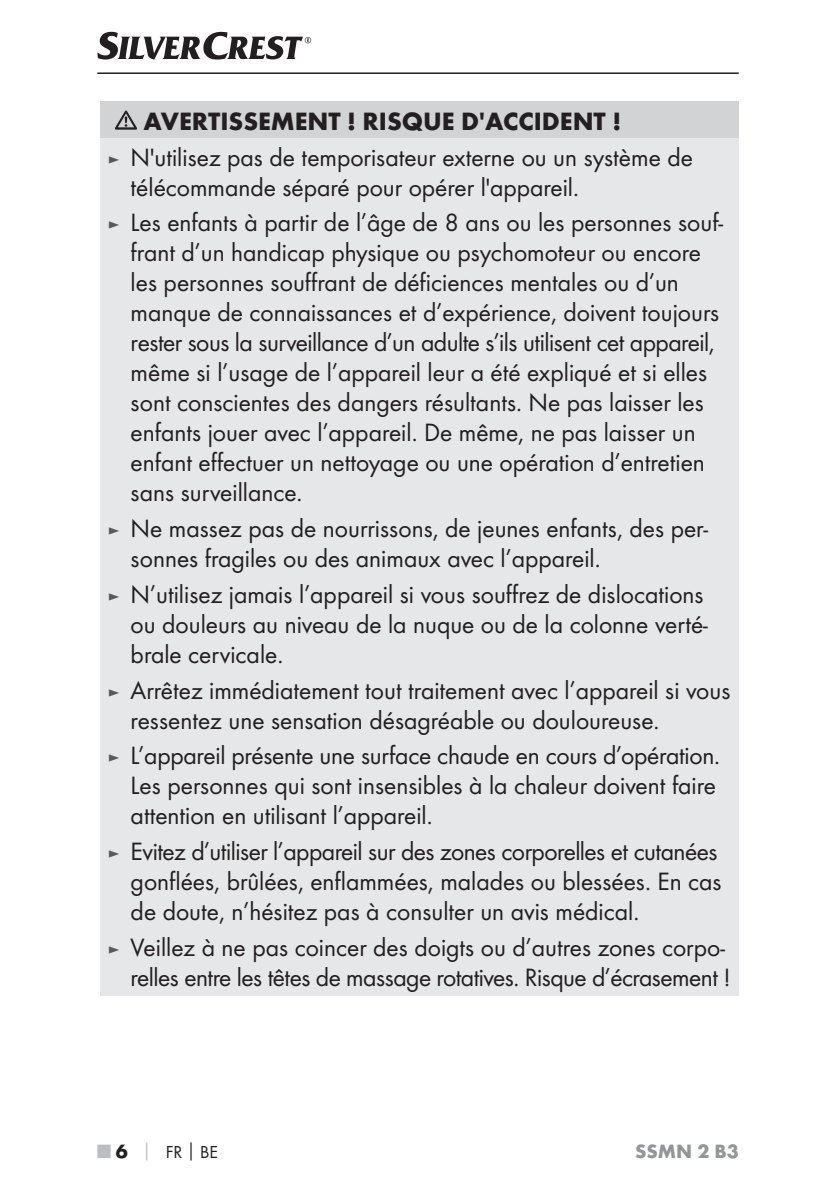
<style>
.page{position:relative;width:839px;height:1190px;background:#fff}
.page>*{position:absolute;margin:0;border:0;box-sizing:border-box;transform-origin:0 0}
.t1{font:26px/30px "Futura Boo";color:#231f20}
.t2{font:26px/30px "Futura Boo";letter-spacing:-.02em;color:#231f20;text-align:right}
.t3{font:700 26px "Futura";color:#231f20}
.t4{font:700 20px "Futura";color:#939598}
.t5{font:18px "Futura Boo";color:#231f20}
.s1{font-size:18px;color:#58595b}
.s2{font-family:"Futura";font-weight:700;font-size:20px;color:#bbbdc0}
.s3{font-family:"Futura";font-weight:700;font-size:20px}
.s4{color:#bbbdc0}
</style>
<div class="page">
<hr style="left:97px;top:72px;width:641px;height:2px;background:#231f20">
<svg style="left:97px;top:32px;width:214px;height:28px"></svg>
<div style="left:100px;top:102px;width:638px;height:36px;background:#d1d3d4"></div>
<div style="left:100px;top:138px;width:638px;height:858px;background:#e6e7e8"></div>
<svg style="left:115px;top:111px;width:22px;height:19px"></svg>
<p class="t3" style="left:143px;top:111px;width:479px">AVERTISSEMENT ! RISQUE D'ACCIDENT !</p>
<p class="t1" style="left:131px;top:143px;width:563px;text-indent:-23px"><span class="s1">►</span> N'utilisez pas de temporisateur externe ou un système de télécommande séparé pour opérer l'appareil.</p>
<p class="t1" style="left:131px;top:209px;width:594px;text-indent:-23px"><span class="s1">►</span> Les enfants à partir de l’âge de 8 ans ou les personnes souf&shy;frant d’un handicap physique ou psychomoteur ou encore les personnes souffrant de déficiences mentales ou d’un manque de connaissances et d’expérience, doivent toujours rester sous la surveillance d’un adulte s’ils utilisent cet appareil, même si l’usage de l’appareil leur a été expliqué et si elles sont conscientes des dangers résultants. Ne pas laisser les enfants jouer avec l’appareil. De même, ne pas laisser un enfant effectuer un nettoyage ou une opération d’entretien sans surveillance.</p>
<p class="t1" style="left:131px;top:515px;width:578px;text-indent:-23px"><span class="s1">►</span> Ne massez pas de nourrissons, de jeunes enfants, des per&shy;sonnes fragiles ou des animaux avec l’appareil.</p>
<p class="t1" style="left:131px;top:580px;width:578px;text-indent:-23px"><span class="s1">►</span> N’utilisez jamais l’appareil si vous souffrez de dislocations ou douleurs au niveau de la nuque ou de la colonne verté&shy;brale cervicale.</p>
<p class="t1" style="left:131px;top:676px;width:601px;text-indent:-23px"><span class="s1">►</span> Arrêtez immédiatement tout traitement avec l’appareil si vous ressentez une sensation désagréable ou douloureuse.</p>
<p class="t1" style="left:131px;top:742px;width:590px;text-indent:-23px"><span class="s1">►</span> L’appareil présente une surface chaude en cours d’opération.<br>Les personnes qui sont insensibles à la chaleur doivent faire attention en utilisant l’appareil.</p>
<p class="t1" style="left:131px;top:837px;width:592px;text-indent:-23px"><span class="s1">►</span> Evitez d’utiliser l’appareil sur des zones corporelles et cutanées gonflées, brûlées, enflammées, malades ou blessées. En cas de doute, n’hésitez pas à consulter un avis médical.</p>
<p class="t2" style="left:108px;top:933px;width:624px"><span class="s1">►</span> Veillez à ne pas coincer des doigts ou d’autres zones corpo&shy;relles entre les têtes de massage rotatives. Risque d’écrasement !</p>
<p class="t5" style="left:97px;top:1143px;width:122px"><span class="s2">■</span> <span class="s3">6</span> <span class="s4">│</span> FR│BE</p>
<p class="t4" style="left:634px;top:1143px;width:105px">SSMN 2 B3</p>
</div>
